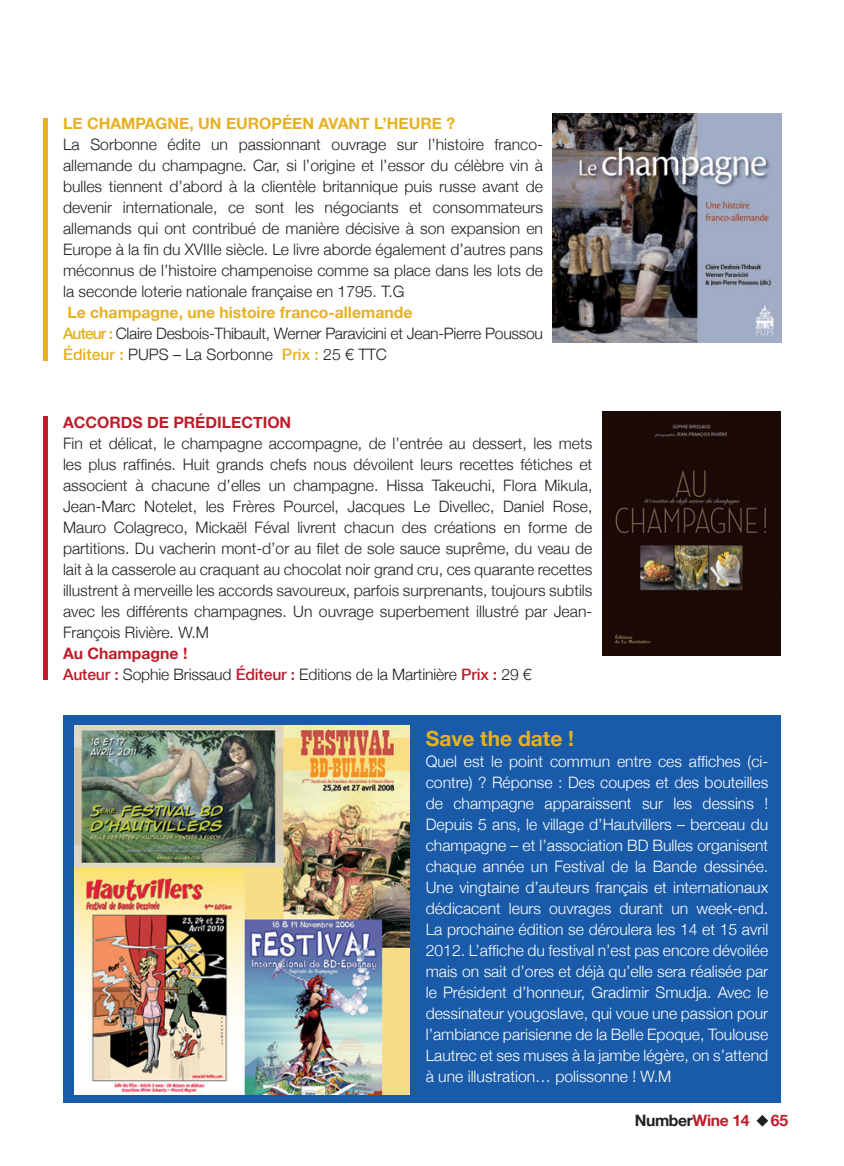
<style>
.page{position:relative;width:844px;height:1166px;background:#fff}
.page>*{position:absolute;margin:0;border:0;box-sizing:border-box;transform-origin:0 0}
.t1{font:700 21px "Helvetica Neue";color:#e6b120}
.t2{font:300 15.75px/21px "Helvetica Neue";color:#231f20;text-align:justify}
.t3{font:300 15.75px/21px "Helvetica Neue";color:#fff;text-align:justify}
.t4{font:700 15.75px "Helvetica Neue";color:#e6b120}
.t5{font:300 15.75px "Helvetica Neue";letter-spacing:-.02em;color:#231f20}
.t6{font:700 15.75px "Helvetica Neue";color:#be1d2c}
.t7{font:700 15.75px "Helvetica Neue";letter-spacing:-.025em;color:#231f20}
.s1{font-weight:500;color:#e6b120}
.s2{font-weight:500;color:#be1d2c}
.s3{color:#be1d2c}
</style>
<div class="page">
<svg style="left:756px;top:1115px;width:12px;height:11px"></svg>
<img style="left:553px;top:114px;width:228px;height:228px">
<div style="left:63px;top:715px;width:717px;height:388px;background:#1a5ba9"></div>
<div style="left:43px;top:118px;width:5px;height:242px;background:#e6b120"></div>
<div style="left:43px;top:416px;width:5px;height:264px;background:#be1d2c"></div>
<img style="left:602px;top:412px;width:178px;height:244px">
<img style="left:74px;top:725px;width:336px;height:370px">
<p class="t4" style="left:63px;top:114px;width:393px">LE CHAMPAGNE, UN EUROPÉEN AVANT L’HEURE ?</p>
<p class="t2" style="left:63px;top:134px;width:481px">La Sorbonne édite un passionnant ouvrage sur l’histoire franco&shy;allemande du champagne. Car, si l’origine et l’essor du célèbre vin à bulles tiennent d’abord à la clientèle britannique puis russe avant de devenir internationale, ce sont les négociants et consommateurs allemands qui ont contribué de manière décisive à son expansion en Europe à la fin du XVIIIe siècle. Le livre aborde également d’autres pans méconnus de l’histoire champenoise comme sa place dans les lots de la seconde loterie nationale française en 1795. T.G</p>
<p class="t4" style="left:67px;top:303px;width:346px">Le champagne, une histoire franco-allemande</p>
<p class="t5" style="left:63px;top:324px;width:481px"><span class="s1">Auteur :</span> Claire Desbois-Thibault, Werner Paravicini et Jean-Pierre Poussou</p>
<p class="t2" style="left:63px;top:344px;width:325px"><span class="s1">Éditeur :</span> PUPS – La Sorbonne <span class="s1">Prix :</span> 25 € TTC</p>
<p class="t6" style="left:63px;top:413px;width:230px">ACCORDS DE PRÉDILECTION</p>
<p class="t2" style="left:63px;top:433px;width:530px">Fin et délicat, le champagne accompagne, de l’entrée au dessert, les mets les plus raffinés. Huit grands chefs nous dévoilent leurs recettes fétiches et associent à chacune d’elles un champagne. Hissa Takeuchi, Flora Mikula, Jean-Marc Notelet, les Frères Pourcel, Jacques Le Divellec, Daniel Rose, Mauro Colagreco, Mickaël Féval livrent chacun des créations en forme de partitions. Du vacherin mont-d’or au filet de sole sauce suprême, du veau de lait à la casserole au craquant au chocolat noir grand cru, ces quarante recettes illustrent à merveille les accords savoureux, parfois surprenants, toujours subtils avec les différents champagnes. Un ouvrage superbement illustré par Jean-François Rivière. W.M</p>
<p class="t6" style="left:63px;top:644px;width:126px">Au Champagne !</p>
<p class="t2" style="left:63px;top:664px;width:470px"><span class="s2">Auteur :</span> Sophie Brissaud <span class="s2">Éditeur :</span> Editions de la Martinière <span class="s2">Prix :</span> 29 €</p>
<p class="t1" style="left:425px;top:725px;width:150px">Save the date !</p>
<p class="t3" style="left:425px;top:750px;width:344px">Quel est le point commun entre ces affiches (ci&shy;contre) ? Réponse : Des coupes et des bouteilles de champagne apparaissent sur les dessins !<br>Depuis 5 ans, le village d’Hautvillers – berceau du champagne – et l’association BD Bulles organisent chaque année un Festival de la Bande dessinée.<br>Une vingtaine d’auteurs français et internationaux dédicacent leurs ouvrages durant un week-end.<br>La prochaine édition se déroulera les 14 et 15 avril 2012. L’affiche du festival n’est pas encore dévoilée mais on sait d’ores et déjà qu’elle sera réalisée par le Président d’honneur, Gradimir Smudja. Avec le dessinateur yougoslave, qui voue une passion pour l’ambiance parisienne de la Belle Epoque, Toulouse Lautrec et ses muses à la jambe légère, on s’attend à une illustration… polissonne ! W.M</p>
<p class="t7" style="left:634px;top:1110px;width:116px">Number<span class="s3">Wine 14</span></p>
<p class="t6" style="left:770px;top:1110px;width:19px">65</p>
</div>
